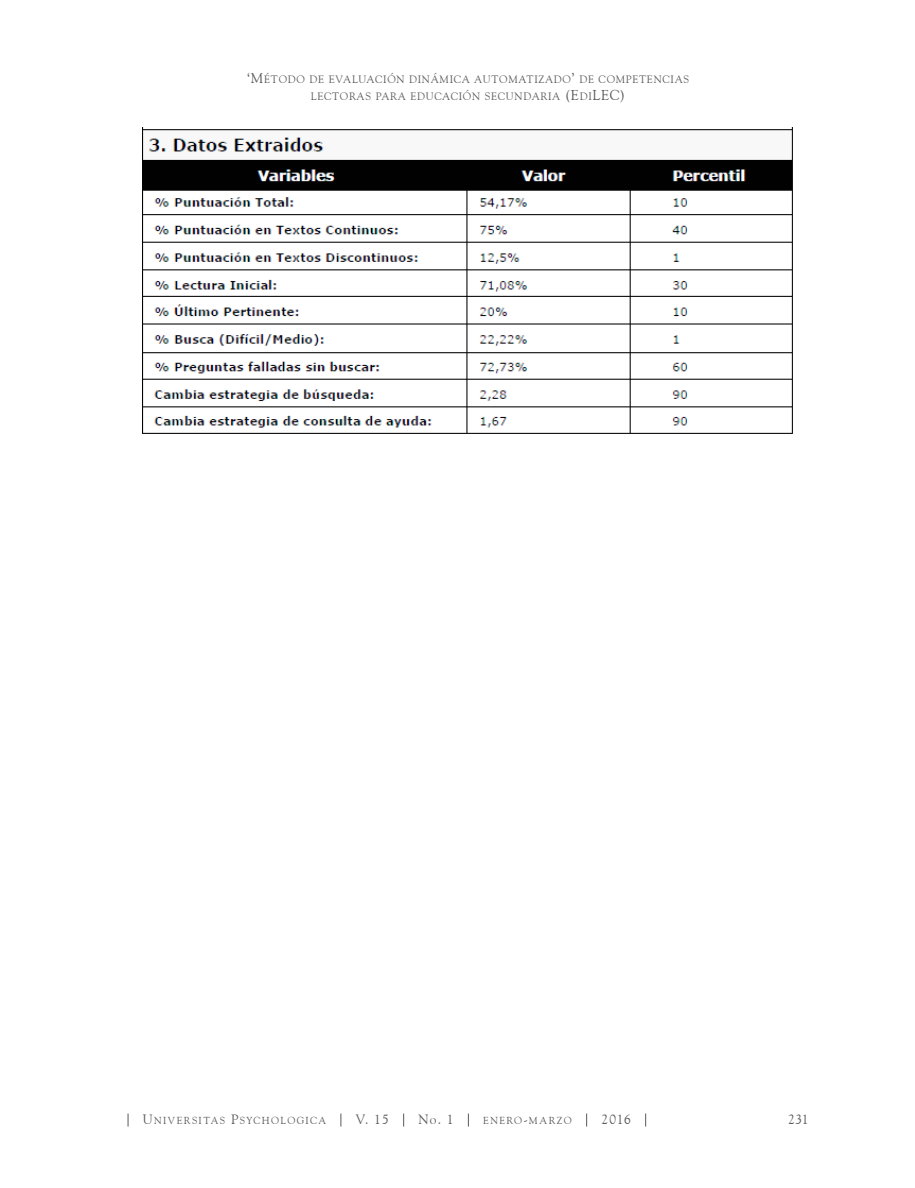
<style>
.page{position:relative;width:915px;height:1188px;background:#fff}
.page>*{position:absolute;margin:0;border:0;box-sizing:border-box;transform-origin:0 0}
.t1{font:14.25px "Goudy Old Style BT";color:#58595b}
.t2{font:13.5px "Goudy Old Style BT";letter-spacing:.085em;color:#58595b}
.t3{font:13.5px "Goudy Old Style BT";color:#58595b}
.t4{font:10.65px/17.1px "Goudy Old Style BT";letter-spacing:.065em;color:#58595b}
.t5{font:10.2px "Goudy Old Style BT";letter-spacing:.14em;color:#58595b}
.s1{font-size:14.25px}
.s2{font-size:13.5px}
</style>
<div class="page">
<svg style="left:128px;top:1114px;width:1px;height:13px"></svg>
<svg style="left:340px;top:1114px;width:1px;height:13px"></svg>
<svg style="left:403px;top:1114px;width:1px;height:13px"></svg>
<svg style="left:468px;top:1114px;width:1px;height:13px"></svg>
<svg style="left:586px;top:1114px;width:1px;height:13px"></svg>
<svg style="left:645px;top:1114px;width:1px;height:13px"></svg>
<img style="left:142px;top:128px;width:651px;height:306px">
<p class="t4" style="left:310px;top:70px;width:380px;text-indent:-64px"><span class="s1">‘M</span>ÉTODO DE EVALUACIÓN DINÁMICA AUTOMATIZADO<span class="s1">’</span> DE COMPETENCIAS<br>LECTORAS PARA EDUCACIÓN SECUNDARIA <span class="s1">(E</span>DI<span class="s1">LEC</span></p>
<h1 class="t1" style="left:620px;top:86px;width:7px">)</h1>
<p class="t5" style="left:143px;top:1114px;width:185px"><span class="s2">U</span>NIVERSITAS <span class="s2">P</span>SYCHOLOGICA</p>
<p class="t2" style="left:355px;top:1111px;width:35px">V. 15</p>
<p class="t2" style="left:418px;top:1111px;width:37px">No. 1</p>
<p class="t5" style="left:483px;top:1114px;width:90px">ENERO<span class="s2">-</span>MARZO</p>
<p class="t2" style="left:601px;top:1111px;width:31px">2016</p>
<p class="t3" style="left:787px;top:1111px;width:22px">231</p>
</div>
